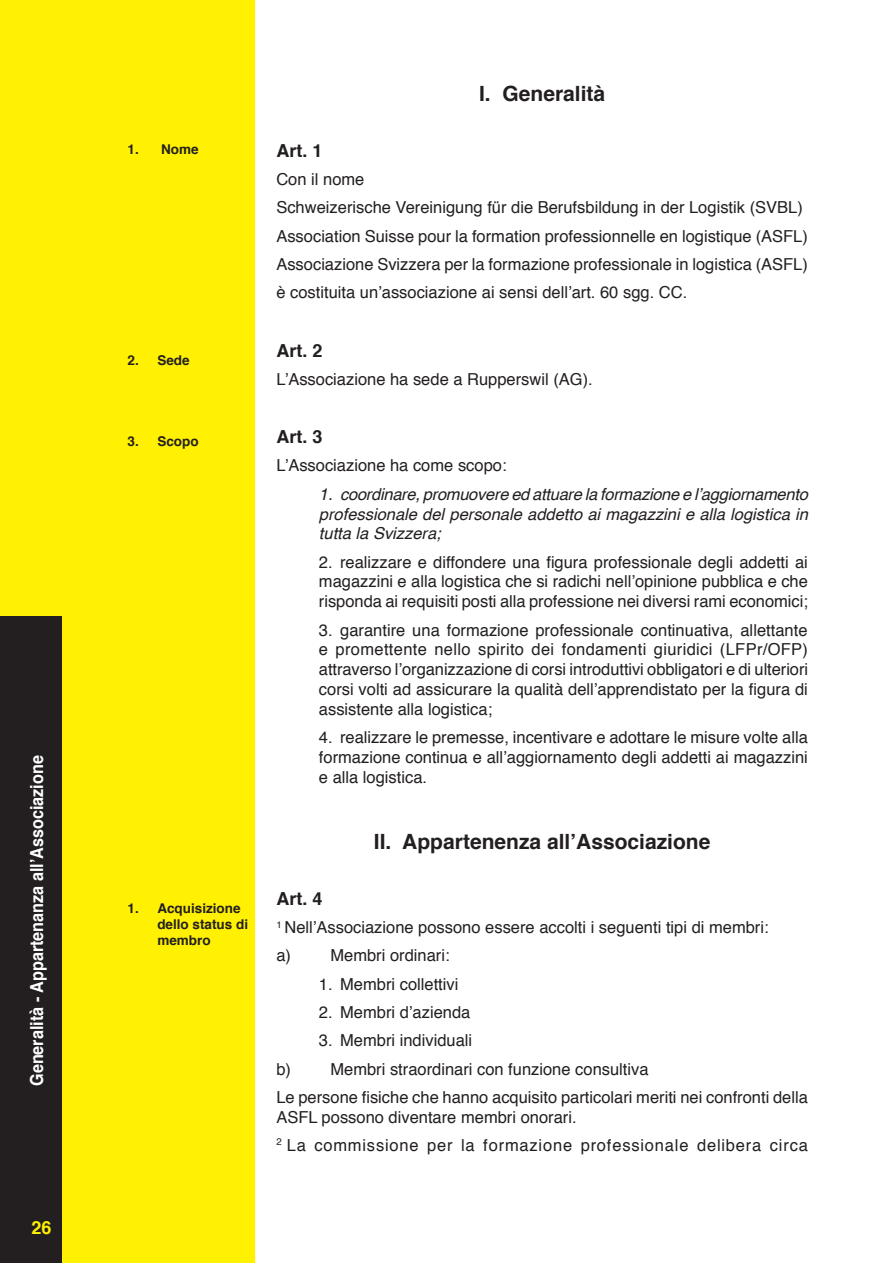
<style>
.page{position:relative;width:893px;height:1263px;background:#fff}
.page>*{position:absolute;margin:0;border:0;box-sizing:border-box;transform-origin:0 0}
.t1{font:700 21px "Helvetica";color:#231f20}
.t2{font:700 18px "Helvetica";color:#fff;scale:.9 1}
.t3{font:700 18px "Helvetica";color:#231f20}
.t4{font:700 18px "Helvetica";color:#fff101}
.t5{font:16.5px/19.8px "Helvetica";color:#231f20}
.t6{font:italic 16.5px/19.8px "Helvetica";color:#231f20;text-align:justify}
.t7{font:16.5px/28.2px "Helvetica";letter-spacing:.05em;color:#231f20}
.t8{font:700 13.5px/16.2px "Helvetica";color:#231f20}
</style>
<div class="page">
<div style="left:0;top:0;width:255px;height:1263px;background:#fff101"></div>
<div style="left:0;top:616px;width:62px;height:647px;background:#231f20"></div>
<p class="t2" style="left:22px;top:1086px;width:369px;rotate:-90deg">Generalità - Appartenanza all’Associazione</p>
<p class="t4" style="left:31px;top:1213px;width:22px">26</p>
<p class="t8" style="left:128px;top:142px;width:73px">1. Nome</p>
<p class="t8" style="left:128px;top:352px;width:64px">2. Sede</p>
<p class="t8" style="left:128px;top:433px;width:73px">3. Scopo</p>
<p class="t8" style="left:157px;top:900px;width:92px;text-indent:-30px">1. Acquisizione dello status di membro</p>
<p class="t1" style="left:479px;top:76px;width:128px">I. Generalità</p>
<p class="t3" style="left:276px;top:136px;width:48px">Art. 1</p>
<p class="t5" style="left:276px;top:166px;width:533px;line-height:28.3px">Con il nome<br>Schweizerische Vereinigung für die Berufsbildung in der Logistik (SVBL)<br>Association Suisse pour la formation professionnelle en logistique (ASFL)<br>Associazione Svizzera per la formazione professionale in logistica (ASFL) è costituita un’associazione ai sensi dell’art. 60 sgg. CC.</p>
<p class="t3" style="left:276px;top:336px;width:48px">Art. 2</p>
<p class="t5" style="left:276px;top:370px;width:318px">L’Associazione ha sede a Rupperswil (AG).</p>
<p class="t3" style="left:276px;top:422px;width:48px">Art. 3</p>
<p class="t5" style="left:276px;top:456px;width:232px">L’Associazione ha come scopo:</p>
<p class="t6" style="left:319px;top:484px;width:490px">1. coordinare, promuovere ed attuare la formazione e l’aggiornamento professionale del personale addetto ai magazzini e alla logistica in tutta la Svizzera;</p>
<p class="t5" style="left:319px;top:552px;width:491px;text-align:justify">2. realizzare e diffondere una figura professionale degli addetti ai magazzini e alla logistica che si radichi nell’opinione pubblica e che risponda ai requisiti posti alla professione nei diversi rami economici;</p>
<p class="t5" style="left:319px;top:620px;width:491px;text-align:justify">3. garantire una formazione professionale continuativa, allettante e promettente nello spirito dei fondamenti giuridici (LFPr/OFP) attraverso l’organizzazione di corsi introduttivi obbligatori e di ulteriori corsi volti ad assicurare la qualità dell’apprendistato per la figura di assistente alla logistica;</p>
<p class="t5" style="left:319px;top:728px;width:490px;text-align:justify">4. realizzare le premesse, incentivare e adottare le misure volte alla formazione continua e all’aggiornamento degli addetti ai magazzini e alla logistica.</p>
<p class="t1" style="left:374px;top:824px;width:338px">II. Appartenenza all’Associazione</p>
<p class="t3" style="left:276px;top:884px;width:48px">Art. 4</p>
<p class="t5" style="left:276px;top:914px;width:494px;line-height:28.3px"><sup>1</sup> Nell’Associazione possono essere accolti i seguenti tipi di membri: a) Membri ordinari:</p>
<p class="t5" style="left:319px;top:974px;width:141px">1. Membri collettivi</p>
<p class="t5" style="left:319px;top:1003px;width:153px">2. Membri d’azienda</p>
<p class="t5" style="left:276px;top:1027px;width:533px;line-height:28.3px;text-indent:43px">3. Membri individuali<br>b) Membri straordinari con funzione consultiva<br>Le persone fisiche che hanno acquisito particolari meriti nei confronti della</p>
<p class="t7" style="left:276px;top:1103px;width:533px">ASFL possono diventare membri onorari.<br><sup>2</sup> La commissione per la formazione professionale delibera circa</p>
</div>
